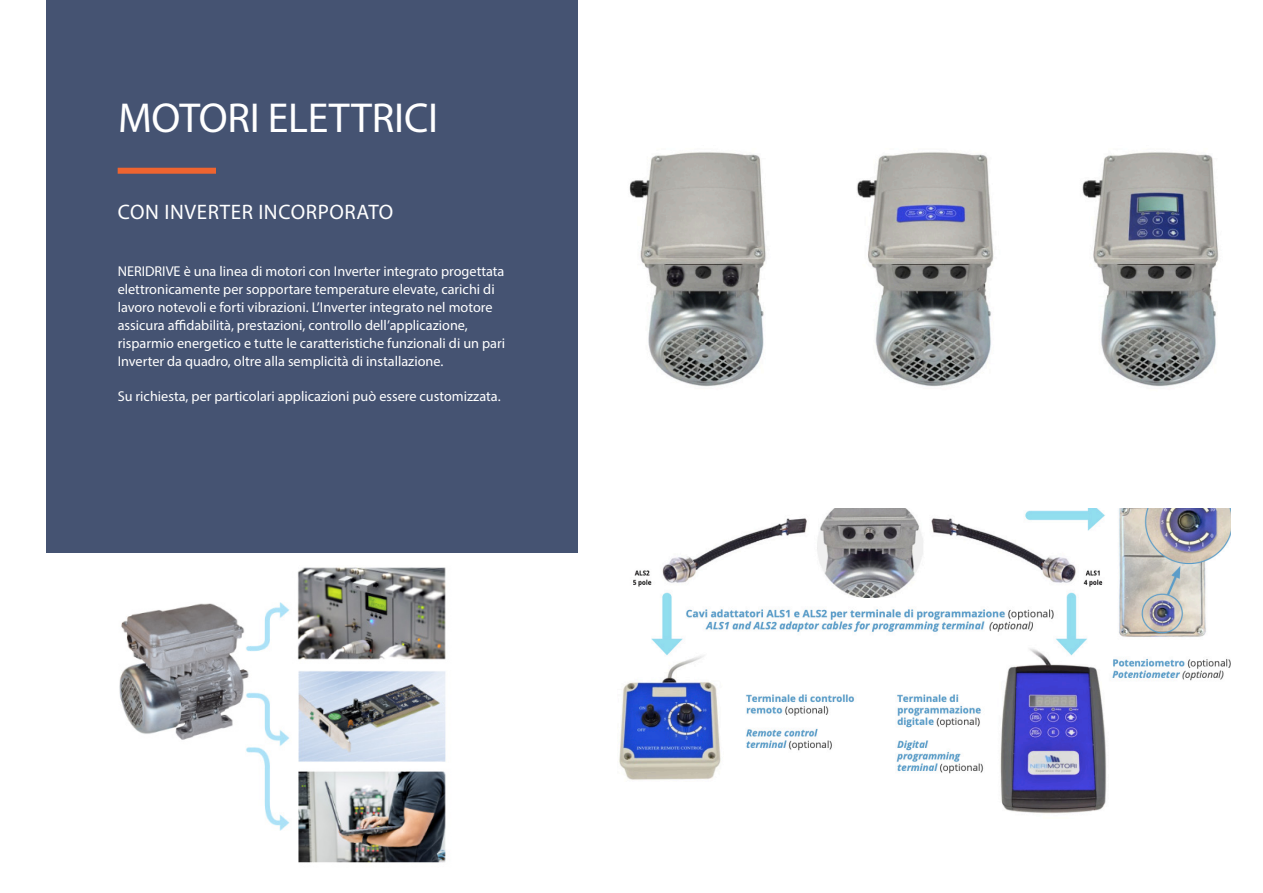
<style>
.page{position:relative;width:1263px;height:893px;background:#fff}
.page>*{position:absolute;margin:0;border:0;box-sizing:border-box;transform-origin:0 0}
.BODY_TITTLE{font:42px "Myriad Pro";letter-spacing:-.005em;color:#fff}
.Title{font:21px "Myriad Pro";letter-spacing:.03em;color:#fff}
.body_text{font:14.25px/18px "Myriad Pro";color:#fff}
</style>
<div class="page">
<img style="left:119px;top:567px;width:327px;height:296px">
<img style="left:629px;top:152px;width:590px;height:235px">
<div style="left:46px;top:0;width:532px;height:553px;background:#455372"></div>
<img style="left:619px;top:508px;width:611px;height:306px">
<div style="left:118px;top:168px;width:98px;height:6px;background:#ee6430"></div>
<p class="BODY_TITTLE" style="left:118px;top:92px;width:322px">MOTORI ELETTRICI</p>
<p class="Title" style="left:118px;top:199px;width:277px">CON INVERTER INCORPORATO</p>
<p class="body_text" style="left:118px;top:262px;width:389px">NERIDRIVE è una linea di motori con Inverter integrato progettata elettronicamente per sopportare temperature elevate, carichi di lavoro notevoli e forti vibrazioni. L’Inverter integrato nel motore assicura affidabilità, prestazioni, controllo dell’applicazione, risparmio energetico e tutte le caratteristiche funzionali di un pari Inverter da quadro, oltre alla semplicità di installazione.</p>
<p class="body_text" style="left:118px;top:387px;width:384px">Su richiesta, per particolari applicazioni può essere customizzata.</p>
</div>
